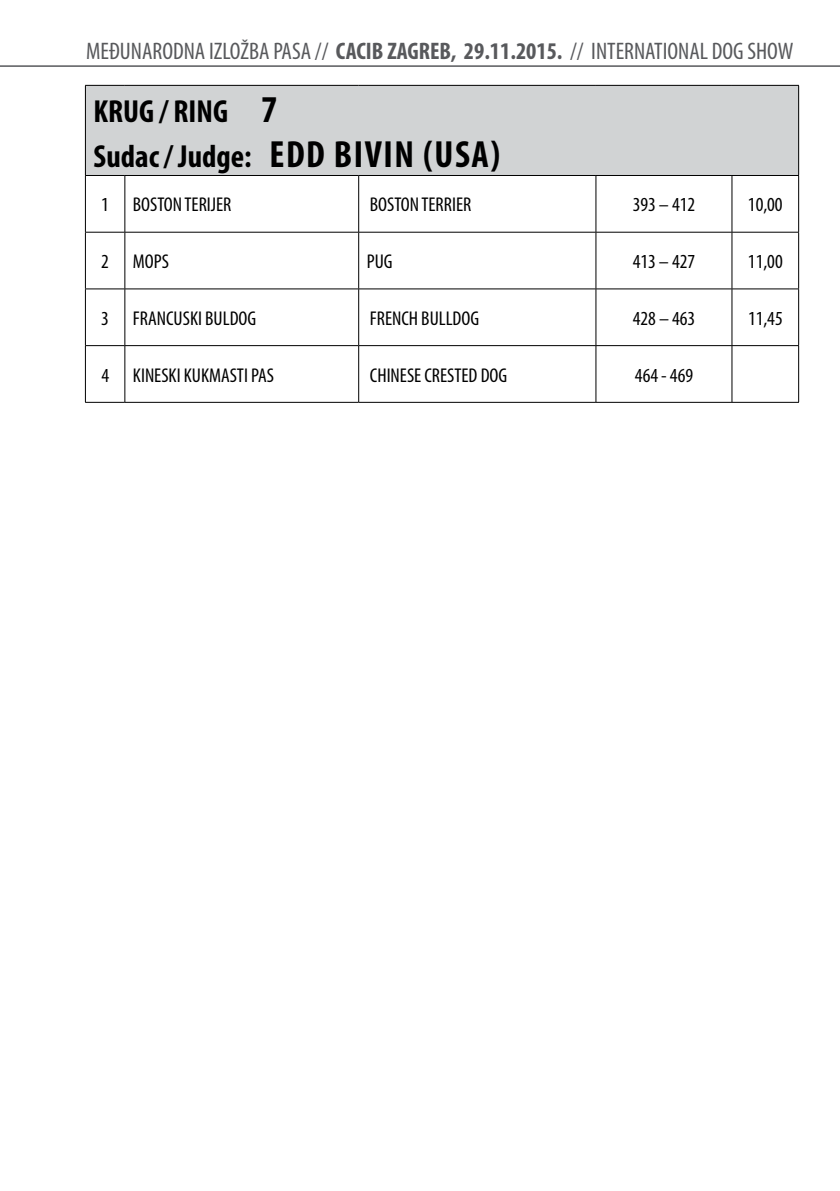
<style>
.page{position:relative;width:840px;height:1191px;background:#fff}
.page>*{position:absolute;margin:0;border:0;box-sizing:border-box;transform-origin:0 0}
.t1{font:700 condensed 38px "Myriad Pro";letter-spacing:.04em;color:#000}
.t2{font:700 condensed 32px "Myriad Pro";color:#000}
.t3{font:condensed 24px "Myriad Pro";color:#58595c}
.t4{font:condensed 20px "Myriad Pro";color:#000}
.s1{font-weight:700}
.s2{font-size:38px}
.s3{font-size:32px}
</style>
<div class="page">
<hr style="left:0;top:65px;width:839px;height:2px;background:#58595c">
<div style="left:85px;top:85px;width:713px;height:90px;background:#d1d3d4"></div>
<hr style="left:85px;top:176px;width:1px;height:56px;background:#000">
<hr style="left:124px;top:176px;width:1px;height:56px;background:#000">
<hr style="left:358px;top:176px;width:1px;height:56px;background:#000">
<hr style="left:595px;top:176px;width:1px;height:56px;background:#000">
<hr style="left:731px;top:176px;width:1px;height:56px;background:#000">
<hr style="left:797px;top:176px;width:1px;height:56px;background:#000">
<hr style="left:85px;top:232px;width:40px;height:1px;background:#000">
<hr style="left:85px;top:232px;width:1px;height:57px;background:#000">
<hr style="left:125px;top:232px;width:233px;height:1px;background:#000">
<hr style="left:124px;top:232px;width:1px;height:57px;background:#000">
<hr style="left:358px;top:232px;width:237px;height:1px;background:#000">
<hr style="left:358px;top:232px;width:1px;height:57px;background:#000">
<hr style="left:595px;top:232px;width:136px;height:1px;background:#000">
<hr style="left:595px;top:232px;width:1px;height:57px;background:#000">
<hr style="left:731px;top:232px;width:67px;height:1px;background:#000">
<hr style="left:731px;top:232px;width:1px;height:57px;background:#000">
<hr style="left:797px;top:232px;width:1px;height:57px;background:#000">
<hr style="left:85px;top:288px;width:40px;height:1px;background:#000">
<hr style="left:85px;top:289px;width:1px;height:56px;background:#000">
<hr style="left:125px;top:288px;width:233px;height:1px;background:#000">
<hr style="left:124px;top:289px;width:1px;height:56px;background:#000">
<hr style="left:358px;top:288px;width:237px;height:1px;background:#000">
<hr style="left:358px;top:289px;width:1px;height:56px;background:#000">
<hr style="left:595px;top:288px;width:136px;height:1px;background:#000">
<hr style="left:595px;top:289px;width:1px;height:56px;background:#000">
<hr style="left:731px;top:288px;width:67px;height:1px;background:#000">
<hr style="left:731px;top:289px;width:1px;height:56px;background:#000">
<hr style="left:797px;top:289px;width:1px;height:56px;background:#000">
<hr style="left:85px;top:345px;width:40px;height:1px;background:#000">
<hr style="left:85px;top:346px;width:1px;height:56px;background:#000">
<hr style="left:125px;top:345px;width:233px;height:1px;background:#000">
<hr style="left:124px;top:346px;width:1px;height:56px;background:#000">
<hr style="left:358px;top:345px;width:237px;height:1px;background:#000">
<hr style="left:358px;top:346px;width:1px;height:56px;background:#000">
<hr style="left:595px;top:345px;width:136px;height:1px;background:#000">
<hr style="left:595px;top:346px;width:1px;height:56px;background:#000">
<hr style="left:731px;top:345px;width:67px;height:1px;background:#000">
<hr style="left:731px;top:346px;width:1px;height:56px;background:#000">
<hr style="left:797px;top:346px;width:1px;height:56px;background:#000">
<hr style="left:85px;top:402px;width:40px;height:1px;background:#000">
<hr style="left:125px;top:402px;width:233px;height:1px;background:#000">
<hr style="left:358px;top:402px;width:237px;height:1px;background:#000">
<hr style="left:595px;top:402px;width:136px;height:1px;background:#000">
<hr style="left:731px;top:402px;width:67px;height:1px;background:#000">
<hr style="left:85px;top:85px;width:40px;height:1px;background:#000">
<hr style="left:85px;top:86px;width:1px;height:89px;background:#000">
<hr style="left:125px;top:85px;width:233px;height:1px;background:#000">
<hr style="left:358px;top:85px;width:237px;height:1px;background:#000">
<hr style="left:595px;top:85px;width:136px;height:1px;background:#000">
<hr style="left:731px;top:85px;width:67px;height:1px;background:#000">
<hr style="left:797px;top:86px;width:1px;height:89px;background:#000">
<hr style="left:85px;top:175px;width:40px;height:1px;background:#000">
<hr style="left:125px;top:175px;width:233px;height:1px;background:#000">
<hr style="left:358px;top:175px;width:237px;height:1px;background:#000">
<hr style="left:595px;top:175px;width:136px;height:1px;background:#000">
<hr style="left:731px;top:175px;width:67px;height:1px;background:#000">
<p class="t3" style="left:86px;top:36px;width:708px">MEĐUNARODNA IZLOŽBA PASA // <span class="s1">CACIB ZAGREB, 29.11.2015.</span> // INTERNATIONAL DOG SHOW</p>
<h2 class="t2" style="left:93px;top:91px;width:185px">KRUG / RING <span class="s2">7</span></h2>
<h1 class="t1" style="left:93px;top:131px;width:408px"><span class="s3">Sudac / Judge:</span> EDD BIVIN (USA)</h1>
<p class="t4" style="left:101px;top:193px;width:131px">1 BOSTON TERIJER</p>
<p class="t4" style="left:369px;top:193px;width:103px">BOSTON TERRIER</p>
<p class="t4" style="left:632px;top:193px;width:64px">393 – 412</p>
<p class="t4" style="left:747px;top:193px;width:36px">10,00</p>
<p class="t4" style="left:101px;top:249px;width:69px">2 MOPS</p>
<p class="t4" style="left:366px;top:249px;width:27px">PUG</p>
<p class="t4" style="left:632px;top:249px;width:64px">413 – 427</p>
<p class="t4" style="left:747px;top:249px;width:36px">11,00</p>
<p class="t4" style="left:101px;top:306px;width:156px">3 FRANCUSKI BULDOG</p>
<p class="t4" style="left:369px;top:306px;width:111px">FRENCH BULLDOG</p>
<p class="t4" style="left:632px;top:306px;width:64px">428 – 463</p>
<p class="t4" style="left:747px;top:306px;width:36px">11,45</p>
<p class="t4" style="left:101px;top:363px;width:174px">4 KINESKI KUKMASTI PAS</p>
<p class="t4" style="left:370px;top:363px;width:139px">CHINESE CRESTED DOG</p>
<p class="t4" style="left:634px;top:363px;width:60px">464 - 469</p>
</div>
